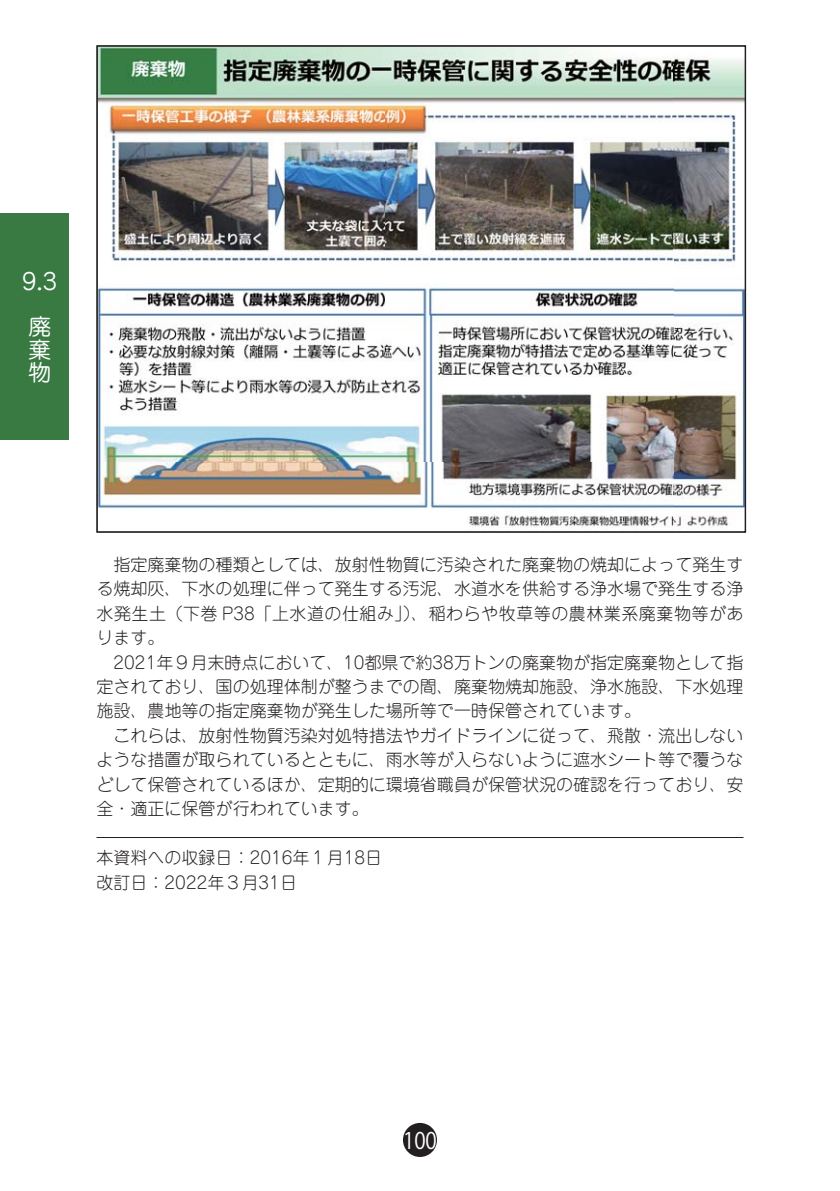
<style>
.page{position:relative;width:840px;height:1191px;background:#fff}
.page>*{position:absolute;margin:0;border:0;box-sizing:border-box;transform-origin:0 0}
.t1{font:22.6px/22.6px "Jun 201 Pro Regular 83 pv RKSJ H";color:#fff;text-align:justify}
.t2{font:22.6px "Koz Go Pr 6 N Regular 90 pv RKSJ H";color:#fff;scale:.9 1}
.t3{font:17px/24.4px "Jun 101 Pro Light 90 pv RKSJ H";color:#231f20}
</style>
<div class="page">
<div style="left:403px;top:1123px;width:34px;height:34px;background:#231f20;border-radius:50%"></div>
<div style="left:0;top:213px;width:68px;height:227px;background:#387a42"></div>
<hr style="left:96px;top:837px;width:647px;height:1px;background:#231f20">
<img style="left:98px;top:47px;width:645px;height:483px">
<h1 class="t1" style="left:22px;top:273px;width:36px">9.3</h1>
<h1 class="t1" style="left:28px;top:318px;width:24px">廃棄物</h1>
<p class="t3" style="left:96px;top:554px;width:648px">　指定廃棄物の種類としては、放射性物質に汚染された廃棄物の焼却によって発生する焼却灰、下水の処理に伴って発生する汚泥、水道水を供給する浄水場で発生する浄水発生土（下巻 P38「上水道の仕組み」）、稲わらや牧草等の農林業系廃棄物等があります。<br>　2021年９月末時点において、10都県で約38万トンの廃棄物が指定廃棄物として指定されており、国の処理体制が整うまでの間、廃棄物焼却施設、浄水施設、下水処理施設、農地等の指定廃棄物が発生した場所等で一時保管されています。<br>　これらは、放射性物質汚染対処特措法やガイドラインに従って、飛散・流出しないような措置が取られているとともに、雨水等が入らないように遮水シート等で覆うなどして保管されているほか、定期的に環境省職員が保管状況の確認を行っており、安全・適正に保管が行われています。</p>
<p class="t3" style="left:96px;top:848px;width:287px">本資料への収録日：2016年１月18日改訂日：2022年３月31日</p>
<h1 class="t2" style="left:403px;top:1131px;width:39px">100</h1>
</div>
